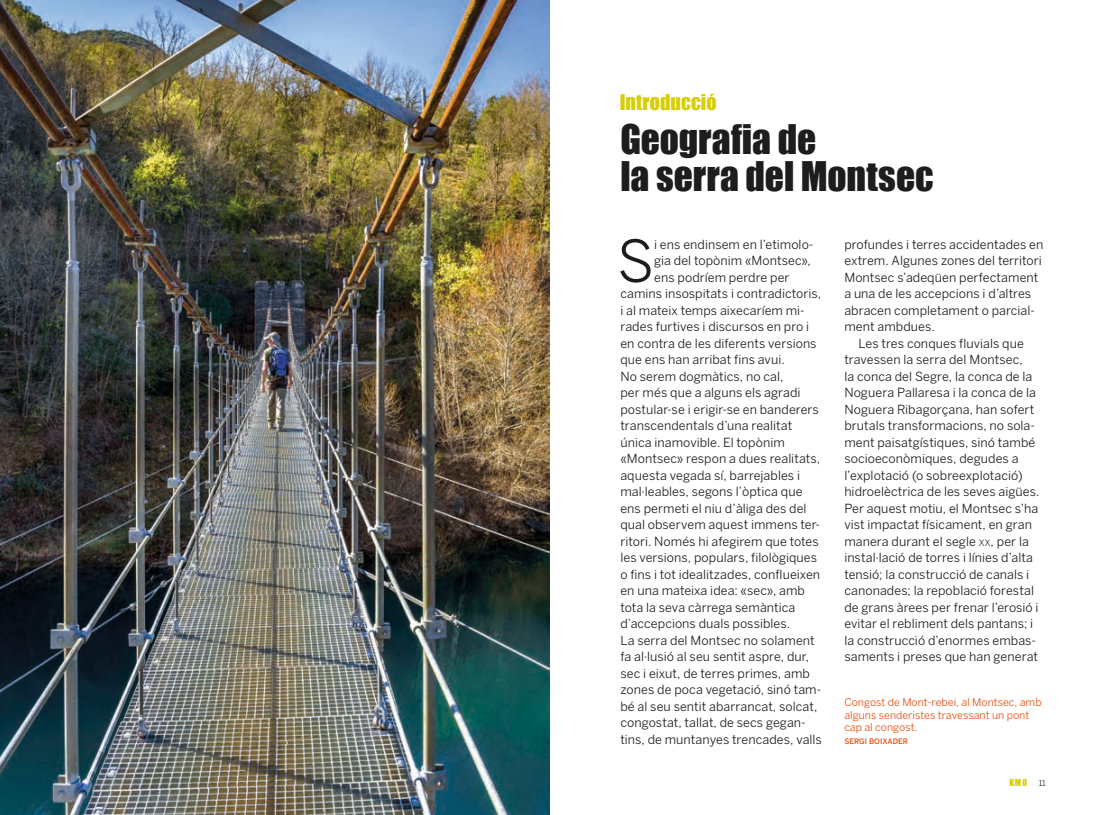
<style>
.page{position:relative;width:1099px;height:815px;background:#fff}
.page>*{position:absolute;margin:0;border:0;box-sizing:border-box;transform-origin:0 0}
.t1{font:57.12px "Benton Sans";color:#1d1d1b}
.t2{font:37.5px/37.5px "Impact";letter-spacing:-.005em;color:#1d1d1b}
.t3{font:20px "Impact";color:#d7ce05}
.t4{font:12.5px "Benton Sans";letter-spacing:.005em;color:#1d1d1b}
.t5{font:10.62px/12.8px "Benton Sans";color:#e84e0f}
.t6{font:8.88px "Impact";color:#d7ce05}
.t7{font:8.12px "Benton Sans";color:#1d1d1b}
.t8{font:500 7.5px "Benton Sans";color:#e84e0f}
.s1{font-size:8.75px}
</style>
<div class="page">
<img style="left:0;top:0;width:549px;height:815px">
<h3 class="t3" style="left:619px;top:86px;width:98px">Introducció</h3>
<h2 class="t2" style="left:620px;top:119px;width:315px">Geografia de<br>la serra del Montsec</h2>
<h1 class="t1" style="left:617px;top:227px;width:39px">S</h1>
<p class="t4" style="left:654px;top:237px;width:161px">i ens endinsem en l’etimolo-</p>
<p class="t4" style="left:654px;top:253px;width:158px">gia del topònim «Montsec»,</p>
<p class="t4" style="left:654px;top:270px;width:137px">ens podríem perdre per</p>
<p class="t4" style="left:620px;top:286px;width:202px">camins insospitats i contradictoris,</p>
<p class="t4" style="left:620px;top:303px;width:186px">i al mateix temps aixecaríem mi-</p>
<p class="t4" style="left:620px;top:319px;width:190px">rades furtives i discursos en pro i</p>
<p class="t4" style="left:620px;top:336px;width:198px">en contra de les diferents versions</p>
<p class="t4" style="left:620px;top:352px;width:166px">que ens han arribat fins avui.</p>
<p class="t4" style="left:620px;top:369px;width:164px">No serem dogmàtics, no cal,</p>
<p class="t4" style="left:620px;top:385px;width:182px">per més que a alguns els agradi</p>
<p class="t4" style="left:620px;top:402px;width:200px">postular-se i erigir-se en banderers</p>
<p class="t4" style="left:620px;top:418px;width:173px">transcendentals d’una realitat</p>
<p class="t4" style="left:620px;top:435px;width:166px">única inamovible. El topònim</p>
<p class="t4" style="left:620px;top:451px;width:201px">«Montsec» respon a dues realitats,</p>
<p class="t4" style="left:620px;top:468px;width:181px">aquesta vegada sí, barrejables i</p>
<p class="t4" style="left:620px;top:484px;width:184px">mal·leables, segons l’òptica que</p>
<p class="t4" style="left:620px;top:501px;width:188px">ens permeti el niu d’àliga des del</p>
<p class="t4" style="left:620px;top:517px;width:201px">qual observem aquest immens ter-</p>
<p class="t4" style="left:620px;top:534px;width:200px">ritori. Només hi afegirem que totes</p>
<p class="t4" style="left:620px;top:550px;width:198px">les versions, populars, filològiques</p>
<p class="t4" style="left:620px;top:567px;width:201px">o fins i tot idealitzades, conflueixen</p>
<p class="t4" style="left:620px;top:583px;width:186px">en una mateixa idea: «sec», amb</p>
<p class="t4" style="left:620px;top:600px;width:176px">tota la seva càrrega semàntica</p>
<p class="t4" style="left:620px;top:616px;width:171px">d’accepcions duals possibles.</p>
<p class="t4" style="left:620px;top:633px;width:196px">La serra del Montsec no solament</p>
<p class="t4" style="left:620px;top:649px;width:190px">fa al·lusió al seu sentit aspre, dur,</p>
<p class="t4" style="left:620px;top:666px;width:191px">sec i eixut, de terres primes, amb</p>
<p class="t4" style="left:620px;top:682px;width:202px">zones de poca vegetació, sinó tam-</p>
<p class="t4" style="left:620px;top:699px;width:198px">bé al seu sentit abarrancat, solcat,</p>
<p class="t4" style="left:620px;top:715px;width:187px">congostat, tallat, de secs gegan-</p>
<p class="t4" style="left:620px;top:732px;width:203px">tins, de muntanyes trencades, valls</p>
<p class="t4" style="left:844px;top:237px;width:200px">profundes i terres accidentades en</p>
<p class="t4" style="left:844px;top:253px;width:199px">extrem. Algunes zones del territori</p>
<p class="t4" style="left:844px;top:270px;width:196px">Montsec s’adeqüen perfectament</p>
<p class="t4" style="left:844px;top:286px;width:188px">a una de les accepcions i d’altres</p>
<p class="t4" style="left:844px;top:303px;width:192px">abracen completament o parcial-</p>
<p class="t4" style="left:844px;top:319px;width:92px">ment ambdues.</p>
<p class="t4" style="left:858px;top:336px;width:167px">Les tres conques fluvials que</p>
<p class="t4" style="left:844px;top:352px;width:180px">travessen la serra del Montsec,</p>
<p class="t4" style="left:844px;top:369px;width:190px">la conca del Segre, la conca de la</p>
<p class="t4" style="left:844px;top:385px;width:193px">Noguera Pallaresa i la conca de la</p>
<p class="t4" style="left:844px;top:402px;width:192px">Noguera Ribagorçana, han sofert</p>
<p class="t4" style="left:844px;top:418px;width:192px">brutals transformacions, no sola-</p>
<p class="t4" style="left:844px;top:435px;width:192px">ment paisatgístiques, sinó també</p>
<p class="t4" style="left:844px;top:451px;width:176px">socioeconòmiques, degudes a</p>
<p class="t4" style="left:844px;top:468px;width:180px">l’explotació (o sobreexplotació)</p>
<p class="t4" style="left:844px;top:484px;width:197px">hidroelèctrica de les seves aigües.</p>
<p class="t4" style="left:844px;top:501px;width:195px">Per aquest motiu, el Montsec s’ha</p>
<p class="t4" style="left:844px;top:517px;width:189px">vist impactat físicament, en gran</p>
<p class="t4" style="left:844px;top:534px;width:186px">manera durant el segle <span class="s1">xx</span>, per la</p>
<p class="t4" style="left:844px;top:550px;width:190px">instal·lació de torres i línies d’alta</p>
<p class="t4" style="left:844px;top:567px;width:186px">tensió; la construcció de canals i</p>
<p class="t4" style="left:844px;top:583px;width:191px">canonades; la repoblació forestal</p>
<p class="t4" style="left:844px;top:600px;width:196px">de grans àrees per frenar l’erosió i</p>
<p class="t4" style="left:844px;top:616px;width:190px">evitar el rebliment dels pantans; i</p>
<p class="t4" style="left:844px;top:633px;width:193px">la construcció d’enormes embas-</p>
<p class="t4" style="left:844px;top:649px;width:195px">saments i preses que han generat</p>
<p class="t5" style="left:844px;top:695px;width:199px">Congost de Mont-rebei, al Montsec, amb alguns senderistes travessant un pont cap al congost.</p>
<p class="t8" style="left:844px;top:737px;width:65px">SERGI BOIXADER</p>
<p class="t6" style="left:1009px;top:776px;width:19px">KM 0</p>
<p class="t7" style="left:1038px;top:778px;width:9px">11</p>
</div>
